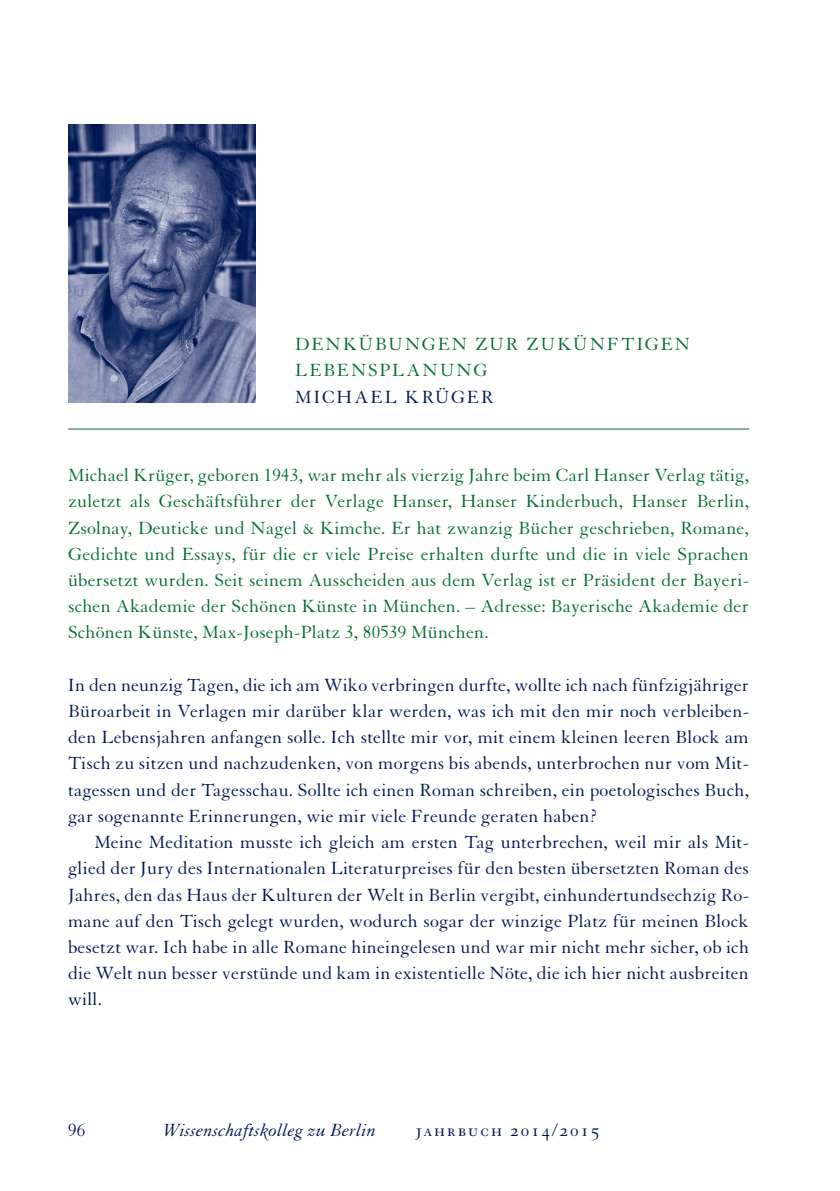
<style>
.page{position:relative;width:840px;height:1191px;background:#fff}
.page>*{position:absolute;margin:0;border:0;box-sizing:border-box;transform-origin:0 0}
.t1{font:19.2px/26.2px "Granjon";letter-spacing:.01em;color:#001751;text-align:justify}
.t2{font:19.2px/26.2px "Granjon";letter-spacing:.01em;color:#046c2f;text-align:justify}
.t3{font:19.2px/26.2px "Granjon";letter-spacing:.105em;color:#046c2f}
.t4{font:italic 19.2px "Granjon";letter-spacing:.01em;color:#001751}
.t5{font:19.2px "Granjon SC";letter-spacing:.1em;color:#001751}
.t6{font:19.2px "Granjon";letter-spacing:.105em;color:#001751}
</style>
<div class="page">
<hr style="left:68px;top:429px;width:680px;height:1px;background:#046c2f">
<img style="left:68px;top:125px;width:187px;height:277px">
<p class="t3" style="left:295px;top:331px;width:396px">DENKÜBUNGEN ZUR ZUKÜNFTIGEN<br>LEBENSPLANUNG</p>
<p class="t6" style="left:295px;top:386px;width:200px">MICHAEL KRÜGER</p>
<p class="t2" style="left:68px;top:462px;width:682px">Michael Krüger, geboren 1943, war mehr als vierzig Jahre beim Carl Hanser Verlag tätig, zuletzt als Geschäftsführer der Verlage Hanser, Hanser Kinderbuch, Hanser Berlin, Zsolnay, Deuticke und Nagel &amp; Kimche. Er hat zwanzig Bücher geschrieben, Romane, Gedichte und Essays, für die er viele Preise erhalten durfte und die in viele Sprachen übersetzt wurden. Seit seinem Ausscheiden aus dem Verlag ist er Präsident der Bayeri&shy;schen Akademie der Schönen Künste in München. – Adresse: Bayerische Akademie der Schönen Künste, Max-Joseph-Platz 3, 80539 München.</p>
<p class="t1" style="left:68px;top:672px;width:682px">In den neunzig Tagen, die ich am Wiko verbringen durfte, wollte ich nach fünfzigjähriger Büroarbeit in Verlagen mir darüber klar werden, was ich mit den mir noch verbleiben&shy;den Lebensjahren anfangen solle. Ich stellte mir vor, mit einem kleinen leeren Block am Tisch zu sitzen und nachzudenken, von morgens bis abends, unterbrochen nur vom Mit&shy;tagessen und der Tagesschau. Sollte ich einen Roman schreiben, ein poetologisches Buch, gar sogenannte Erinnerungen, wie mir viele Freunde geraten haben?</p>
<p class="t1" style="left:68px;top:829px;width:682px;text-indent:26px">Meine Meditation musste ich gleich am ersten Tag unterbrechen, weil mir als Mit&shy;glied der Jury des Internationalen Literaturpreises für den besten übersetzten Roman des Jahres, den das Haus der Kulturen der Welt in Berlin vergibt, einhundertundsechzig Ro&shy;mane auf den Tisch gelegt wurden, wodurch sogar der winzige Platz für meinen Block besetzt war. Ich habe in alle Romane hineingelesen und war mir nicht mehr sicher, ob ich die Welt nun besser verstünde und kam in existentielle Nöte, die ich hier nicht ausbreiten will.</p>
<p class="t1" style="left:68px;top:1117px;width:19px">96</p>
<p class="t4" style="left:163px;top:1120px;width:214px">Wissenschaftskolleg zu Berlin</p>
<p class="t5" style="left:415px;top:1120px;width:185px">jahrbuch 2014/2015</p>
</div>
